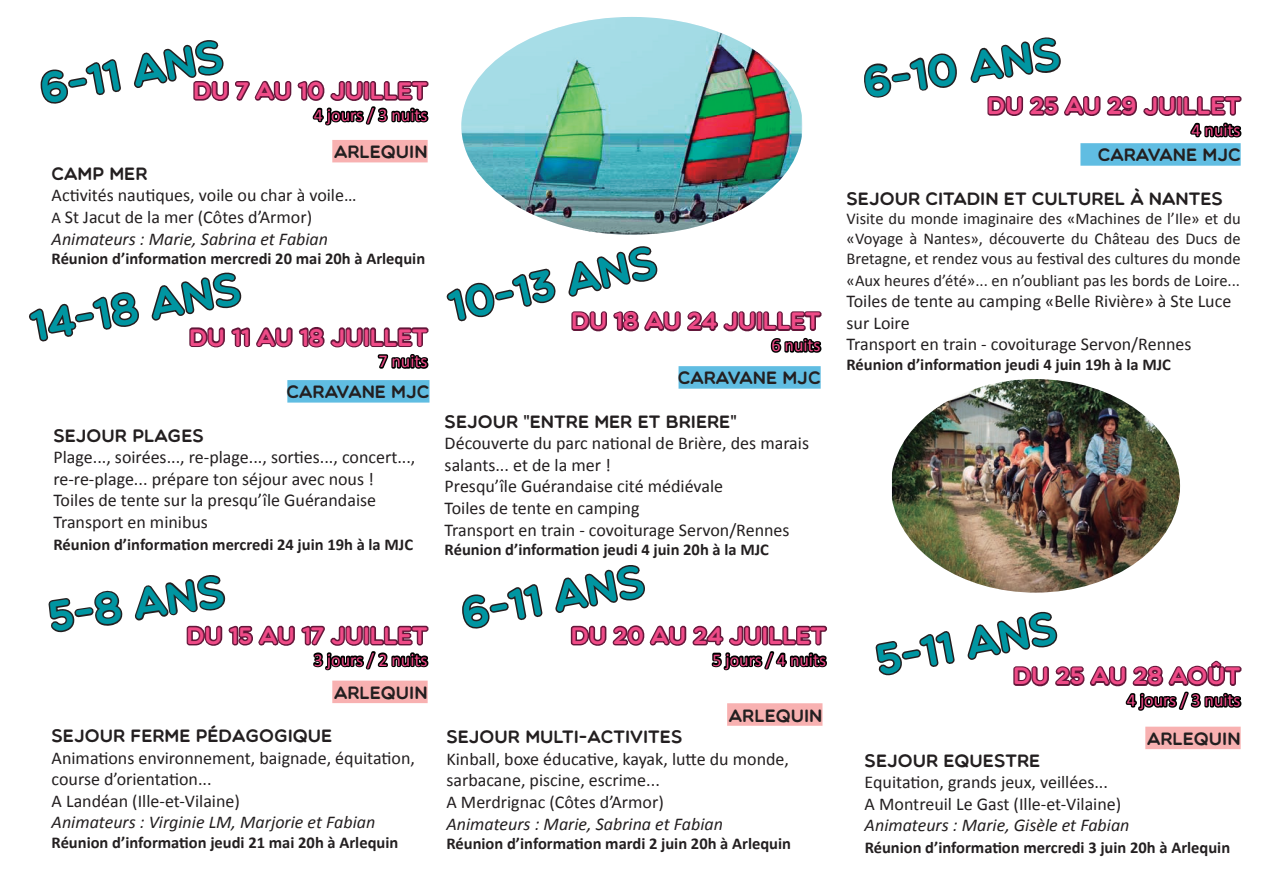
<style>
.page{position:relative;width:1263px;height:893px;background:#fff}
.page>*{position:absolute;margin:0;border:0;box-sizing:border-box;transform-origin:0 0}
.t1{font:43.5px "Multicolore";color:#0095a1}
.t2{font:24px "Multicolore";color:#ef4b87}
.t3{font:18px/21.6px "Calibri";color:#231f20}
.t4{font:18px "Multicolore";color:#231f20}
.t5{font:italic 18px "Calibri";color:#231f20}
.t6{font:18px "Calibri";color:#ef4b87}
.t7{font:700 16.5px "Calibri";color:#231f20}
.t8{font:16.5px/19.8px "Calibri";color:#231f20}
.s1{font-size:16.5px}
.s2{font-family:"Arial"}
.s3{font-family:"Multicolore"}
.s4{font-style:italic}
</style>
<div class="page">
<div style="left:1145px;top:727px;width:96px;height:22px;background:#f8b1b1"></div>
<div style="left:332px;top:681px;width:96px;height:22px;background:#f8b1b1"></div>
<div style="left:727px;top:703px;width:95px;height:23px;background:#f8b1b1"></div>
<div style="left:287px;top:380px;width:142px;height:23px;background:#60bde2"></div>
<div style="left:678px;top:366px;width:143px;height:23px;background:#60bde2"></div>
<div style="left:1080px;top:143px;width:161px;height:23px;background:#60bde2"></div>
<div style="left:332px;top:140px;width:96px;height:22px;background:#f8b1b1"></div>
<svg style="left:29px;top:292px;width:110px;height:49px"></svg>
<img style="left:461px;top:17px;width:341px;height:218px">
<svg style="left:864px;top:37px;width:378px;height:101px"></svg>
<svg style="left:40px;top:59px;width:80px;height:45px"></svg>
<svg style="left:134px;top:40px;width:295px;height:86px"></svg>
<svg style="left:446px;top:270px;width:110px;height:51px"></svg>
<svg style="left:568px;top:246px;width:90px;height:51px"></svg>
<svg style="left:151px;top:272px;width:279px;height:109px"></svg>
<svg style="left:571px;top:310px;width:251px;height:43px"></svg>
<svg style="left:875px;top:631px;width:79px;height:45px"></svg>
<img style="left:892px;top:379px;width:288px;height:214px">
<svg style="left:48px;top:590px;width:75px;height:43px"></svg>
<svg style="left:462px;top:584px;width:79px;height:45px"></svg>
<svg style="left:555px;top:565px;width:90px;height:48px"></svg>
<svg style="left:134px;top:575px;width:295px;height:110px"></svg>
<svg style="left:570px;top:625px;width:257px;height:46px"></svg>
<svg style="left:967px;top:611px;width:275px;height:100px"></svg>
<p class="t1" style="left:859px;top:57px;width:200px;rotate:-9deg">6-10 ANS</p>
<p class="t1" style="left:36px;top:63px;width:187px;rotate:-10deg">6-11 ANS</p>
<p class="t2" style="left:193px;top:76px;width:236px">DU 7 AU 10 JUILLET</p>
<p class="t6" style="left:314px;top:103px;width:115px">4 jours / 3 nuits</p>
<p class="t2" style="left:987px;top:91px;width:255px">DU 25 AU 29 JUILLET</p>
<p class="t6" style="left:1191px;top:118px;width:51px">4 nuits</p>
<p class="t4" style="left:334px;top:141px;width:95px">ARLEQUIN</p>
<p class="t4" style="left:1098px;top:144px;width:144px">CARAVANE MJC</p>
<p class="t4" style="left:52px;top:163px;width:97px">CAMP MER</p>
<p class="t3" style="left:52px;top:185px;width:306px">Activités nautiques, voile ou char à voile…</p>
<p class="t4" style="left:847px;top:188px;width:378px">SEJOUR CITADIN ET CULTUREL À NANTES</p>
<p class="t3" style="left:52px;top:206px;width:262px"><span class="s1">A</span> St Jacut de la mer (Côtes d’Armor)</p>
<p class="t8" style="left:846px;top:209px;width:396px">Visite du monde imaginaire des «Machines de l’Ile» et du</p>
<p class="t5" style="left:52px;top:226px;width:278px">Animateurs : Marie, Sabrina et Fabian</p>
<p class="t1" style="left:444px;top:281px;width:213px;rotate:-12deg">10-13 ANS</p>
<p class="t8" style="left:846px;top:229px;width:396px">«Voyage à Nantes», découverte du Château des Ducs de<br>Bretagne, et rendez vous au festival des cultures du monde</p>
<p class="t7" style="left:52px;top:248px;width:375px">Réunion d’information mercredi 20 mai 20h à Arlequin</p>
<p class="t1" style="left:27px;top:300px;width:214px;rotate:-10deg">14-18 ANS</p>
<p class="t8" style="left:846px;top:270px;width:395px">«Aux heures d’été»... en n’oubliant pas les bords de Loire...</p>
<p class="t3" style="left:846px;top:291px;width:386px">Toiles de tente au camping «Belle Rivière» à Ste Luce</p>
<p class="t2" style="left:571px;top:307px;width:251px">DU 18 AU 24 JUILLET</p>
<p class="t3" style="left:846px;top:312px;width:65px">sur Loire</p>
<p class="t2" style="left:189px;top:323px;width:240px">DU 11 AU 18 JUILLET</p>
<p class="t6" style="left:771px;top:334px;width:51px">6 nuits</p>
<p class="t3" style="left:846px;top:334px;width:346px">Transport en train - covoiturage Servon/Rennes</p>
<p class="t6" style="left:378px;top:350px;width:51px">7 nuits</p>
<h4 class="t7" style="left:846px;top:354px;width:326px">Réunion d’information jeudi 4 juin 19h à la MJC</h4>
<p class="t4" style="left:678px;top:367px;width:144px">CARAVANE MJC</p>
<p class="t4" style="left:287px;top:381px;width:144px">CARAVANE MJC</p>
<p class="t4" style="left:445px;top:410px;width:294px">SEJOUR <span class="s2">"</span>ENTRE MER ET BRIERE<span class="s2">"</span></p>
<p class="t4" style="left:53px;top:424px;width:152px">SEJOUR PLAGES</p>
<p class="t3" style="left:53px;top:446px;width:363px">Plage..., soirées..., re-plage..., sorties..., concert...,</p>
<p class="t3" style="left:445px;top:432px;width:366px">Découverte du parc national de Brière, des marais</p>
<p class="t3" style="left:445px;top:454px;width:168px">salants... et de la mer !</p>
<p class="t3" style="left:53px;top:468px;width:322px">re-re-plage... prépare ton séjour avec nous !</p>
<p class="t3" style="left:445px;top:476px;width:280px">Presqu’île Guérandaise cité médiévale</p>
<p class="t3" style="left:53px;top:490px;width:324px">Toiles de tente sur la presqu’île Guérandaise</p>
<p class="t3" style="left:445px;top:497px;width:196px">Toiles de tente en camping</p>
<p class="t3" style="left:53px;top:511px;width:156px">Transport en minibus</p>
<p class="t3" style="left:445px;top:519px;width:346px">Transport en train - covoiturage Servon/Rennes</p>
<h4 class="t7" style="left:53px;top:533px;width:361px">Réunion d’information mercredi 24 juin 19h à la MJC</h4>
<p class="t7" style="left:445px;top:539px;width:326px">Réunion d’information jeudi 4 juin 20h à la MJC</p>
<p class="t1" style="left:44px;top:592px;width:179px;rotate:-9deg">5-8 ANS</p>
<p class="t1" style="left:457px;top:588px;width:187px;rotate:-10deg">6-11 ANS</p>
<p class="t1" style="left:871px;top:634px;width:185px;rotate:-10deg">5-11 ANS</p>
<p class="t2" style="left:186px;top:621px;width:243px">DU 15 AU 17 JUILLET</p>
<p class="t2" style="left:571px;top:621px;width:257px">DU 20 AU 24 JUILLET</p>
<p class="t6" style="left:314px;top:648px;width:115px">3 jours / 2 nuits</p>
<p class="t6" style="left:712px;top:648px;width:115px">5 jours / 4 nuits</p>
<p class="t4" style="left:334px;top:682px;width:95px">ARLEQUIN</p>
<p class="t4" style="left:52px;top:725px;width:282px">SEJOUR FERME PÉDAGOGIQUE</p>
<p class="t3" style="left:52px;top:747px;width:365px">Animations environnement, baignade, équitation, course d’orientation...<br>A Landéan (Ille-et-Vilaine)</p>
<p class="t5" style="left:52px;top:810px;width:325px">Animateurs : Virginie LM, Marjorie et Fabian</p>
<h4 class="t7" style="left:52px;top:832px;width:348px">Réunion d’information jeudi 21 mai 20h à Arlequin</h4>
<p class="t2" style="left:1013px;top:662px;width:229px">DU 25 AU 28 AOÛT</p>
<p class="t6" style="left:1127px;top:689px;width:115px">4 jours / 3 nuits</p>
<p class="t4" style="left:1147px;top:728px;width:95px">ARLEQUIN</p>
<p class="t3" style="left:865px;top:750px;width:266px"><span class="s3">SEJOUR EQUESTRE<br></span>Equitation, grands jeux, veillées...<br>A Montreuil Le Gast (Ille-et-Vilaine)<br><span class="s4">Animateurs : Marie, Gisèle et Fabian</span></p>
<p class="t7" style="left:865px;top:837px;width:367px">Réunion d’information mercredi 3 juin 20h à Arlequin</p>
<p class="t4" style="left:729px;top:704px;width:95px">ARLEQUIN</p>
<p class="t4" style="left:446px;top:726px;width:237px">SEJOUR MULTI-ACTIVITES</p>
<p class="t3" style="left:446px;top:748px;width:344px">Kinball, boxe éducative, kayak, lutte du monde, sarbacane, piscine, escrime...<br>A Merdrignac (Côtes d’Armor)</p>
<p class="t5" style="left:446px;top:811px;width:278px">Animateurs : Marie, Sabrina et Fabian</p>
<h4 class="t7" style="left:446px;top:833px;width:346px">Réunion d’information mardi 2 juin 20h à Arlequin</h4>
</div>
